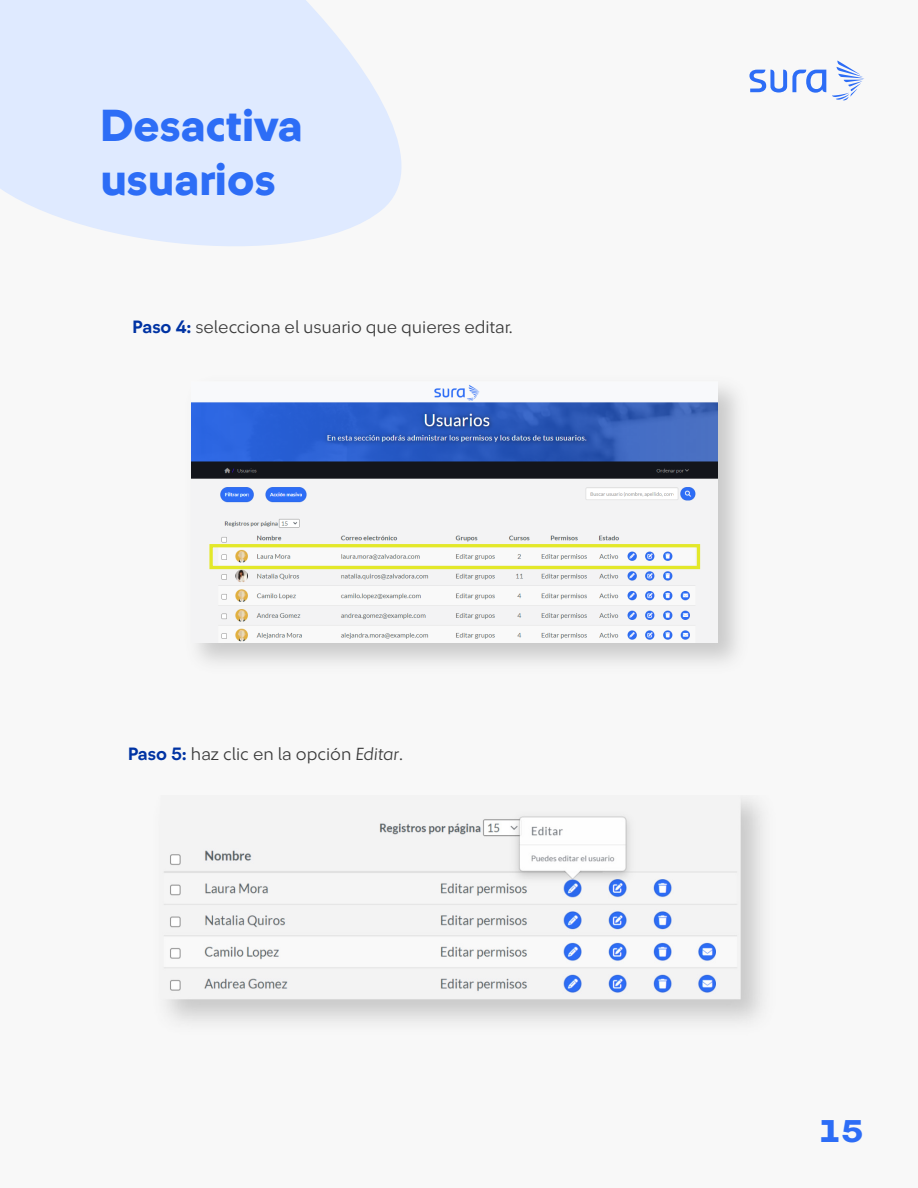
<style>
.page{position:relative;width:918px;height:1188px;background:#f8f8f8}
.page>*{position:absolute;margin:0;border:0;box-sizing:border-box;transform-origin:0 0}
.t1{font:800 45px/54px "Sura Sans";color:#2d6df6}
.t2{font:800 31.5px "Sura Sans";color:#2d6df6;scale:1.14 1}
.t3{font:300 18px "Sura Sans";color:#3a3a3a}
.s1{font-weight:700;color:#0033a3}
.s2{font-style:italic}
</style>
<div class="page">
<svg style="left:0;top:0;width:402px;height:246px;fill:#dfeaff"></svg>
<img style="left:163px;top:798px;width:600px;height:224px">
<svg style="left:832px;top:61px;width:32px;height:40px"></svg>
<svg style="left:749px;top:70px;width:77px;height:23px"></svg>
<img style="left:191px;top:387px;width:547px;height:276px">
<img style="left:192px;top:384px;width:525px;height:259px">
<div style="left:209px;top:544px;width:491px;height:25px;border:3px solid #e3e829"></div>
<h1 class="t1" style="left:100px;top:99px;width:204px">Desactiva usuarios</h1>
<p class="t3" style="left:133px;top:318px;width:382px"><span class="s1">Paso 4:</span> selecciona el usuario que quieres editar.</p>
<p class="t3" style="left:128px;top:746px;width:276px"><span class="s1">Paso 5:</span> haz clic en la opción <span class="s2">Editar</span>.</p>
<h2 class="t2" style="left:819px;top:1115px;width:41px">15</h2>
</div>
